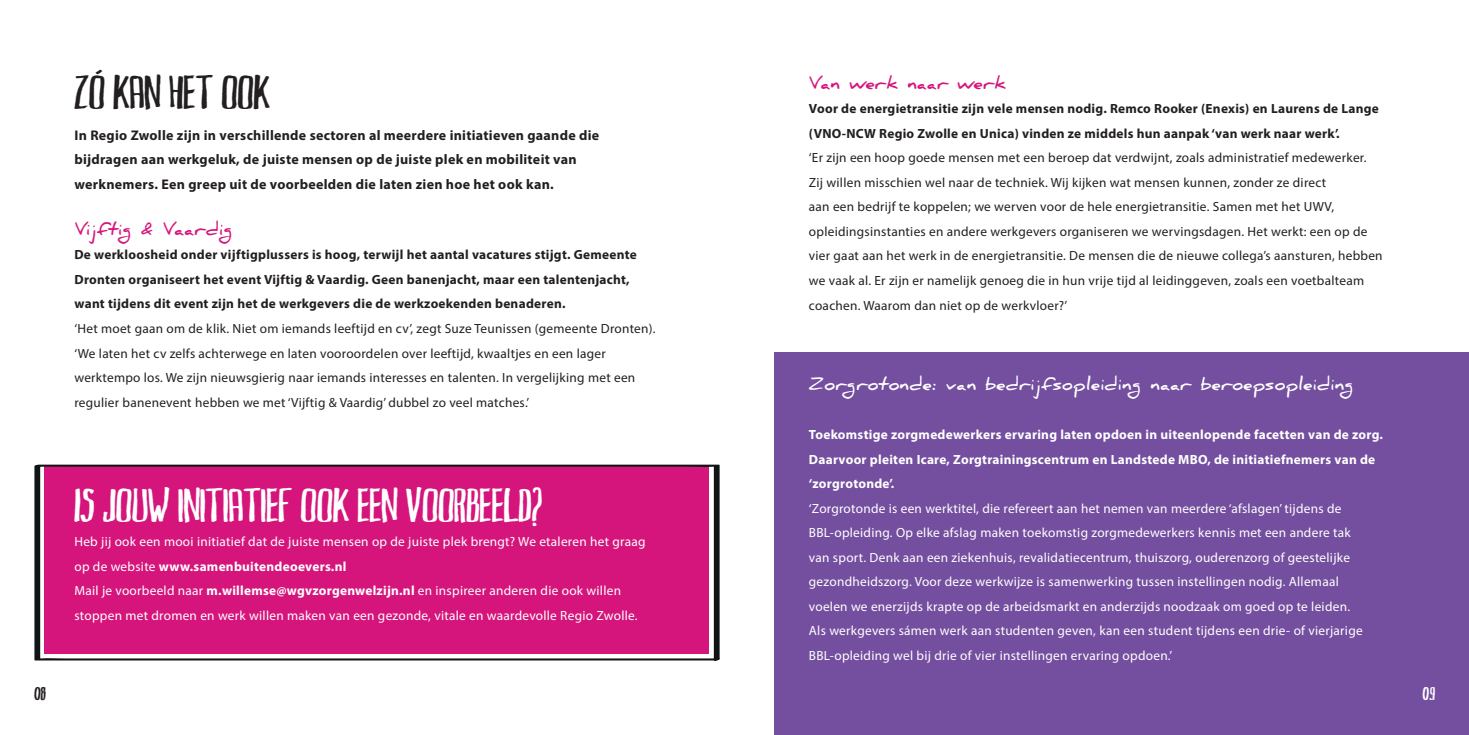
<style>
.page{position:relative;width:1469px;height:735px;background:#fff}
.page>*{position:absolute;margin:0;border:0;box-sizing:border-box;transform-origin:0 0}
.Dikke_kop{font:45.5px "Markus Ink";color:#fff}
.Dikke_kop-2{font:45.5px "Markus Ink";color:#231f20}
.Schuine_kop{font:700 17.5px "Daniel";letter-spacing:.02em;color:#fff}
.Schuine_kop-2{font:700 17.5px "Daniel";letter-spacing:.02em;color:#d5157b}
.Dikke_kop-3{font:17.5px "Markus Ink";color:#231f20}
.Dikke_kop-4{font:17.5px "Markus Ink";color:#fff}
.Basisalinea_bold{font:700 14px/24.5px "Myriad Pro";letter-spacing:.02em;color:#231f20}
.Basis_-_wit{font:13.3px/24.5px "Myriad Pro";letter-spacing:.02em;color:#231f20}
.Basis_-_wit-2{font:13.3px/24.5px "Myriad Pro";letter-spacing:.02em;color:#fff}
.Basis_-_wit-3{font:700 13.3px/24.5px "Myriad Pro";letter-spacing:.02em;color:#231f20}
.t1{font:700 13.3px/24.5px "Myriad Pro";letter-spacing:.02em;color:#fff}
.s1{font-weight:700}
</style>
<div class="page">
<div style="left:774px;top:352px;width:694px;height:382px;background:#744e9f"></div>
<svg style="left:34px;top:464px;width:686px;height:196px;background:#cf1e7c"></svg>
<p class="Dikke_kop-2" style="left:74px;top:69px;width:197px">ZÓ KAN HET OOK</p>
<p class="Schuine_kop-2" style="left:809px;top:72px;width:199px">Van werk naar werk</p>
<p class="Basis_-_wit-3" style="left:809px;top:96px;width:571px">Voor de energietransitie zijn vele mensen nodig. Remco Rooker (Enexis) en Laurens de Lange (VNO-NCW Regio Zwolle en Unica) vinden ze middels hun aanpak ‘van werk naar werk’.</p>
<p class="Basis_-_wit" style="left:809px;top:145px;width:575px">‘Er zijn een hoop goede mensen met een beroep dat verdwijnt, zoals administratief medewerker.<br>Zij willen misschien wel naar de techniek. Wij kijken wat mensen kunnen, zonder ze direct<br>aan een bedrijf te koppelen; we werven voor de hele energietransitie. Samen met het UWV, opleidingsinstanties en andere werkgevers organiseren we wervingsdagen. Het werkt: een op de vier gaat aan het werk in de energietransitie. De mensen die de nieuwe collega’s aansturen, hebben we vaak al. Er zijn er namelijk genoeg die in hun vrije tijd al leidinggeven, zoals een voetbalteam coachen. Waarom dan niet op de werkvloer?’</p>
<p class="Basisalinea_bold" style="left:74px;top:122px;width:526px">In Regio Zwolle zijn in verschillende sectoren al meerdere initiatieven gaande die bijdragen aan werkgeluk, de juiste mensen op de juiste plek en mobiliteit van werknemers. Een greep uit de voorbeelden die laten zien hoe het ook kan.</p>
<p class="Schuine_kop-2" style="left:74px;top:218px;width:160px">Vijftig &amp; Vaardig</p>
<p class="Basis_-_wit-3" style="left:74px;top:242px;width:564px">De werkloosheid onder vijftigplussers is hoog, terwijl het aantal vacatures stijgt. Gemeente<br>Dronten organiseert het event Vijftig &amp; Vaardig. Geen banenjacht, maar een talentenjacht, want tijdens dit event zijn het de werkgevers die de werkzoekenden benaderen.</p>
<p class="Basis_-_wit" style="left:74px;top:316px;width:582px">‘Het moet gaan om de klik. Niet om iemands leeftijd en cv’, zegt Suze Teunissen (gemeente Dronten). ‘We laten het cv zelfs achterwege en laten vooroordelen over leeftijd, kwaaltjes en een lager werktempo los. We zijn nieuwsgierig naar iemands interesses en talenten. In vergelijking met een regulier banenevent hebben we met ‘Vijftig &amp; Vaardig’ dubbel zo veel matches.’</p>
<p class="Schuine_kop" style="left:809px;top:373px;width:546px">Zorgrotonde: van bedrijfsopleiding naar beroepsopleiding</p>
<p class="t1" style="left:809px;top:421px;width:575px">Toekomstige zorgmedewerkers ervaring laten opdoen in uiteenlopende facetten van de zorg.<br>Daarvoor pleiten Icare, Zorgtrainingscentrum en Landstede MBO, de initiatiefnemers van de ‘zorgrotonde’.</p>
<p class="Basis_-_wit-2" style="left:809px;top:495px;width:555px">‘Zorgrotonde is een werktitel, die refereert aan het nemen van meerdere ‘afslagen’ tijdens de BBL-opleiding. Op elke afslag maken toekomstig zorgmedewerkers kennis met een andere tak van sport. Denk aan een ziekenhuis, revalidatiecentrum, thuiszorg, ouderenzorg of geestelijke gezondheidszorg. Voor deze werkwijze is samenwerking tussen instellingen nodig. Allemaal voelen we enerzijds krapte op de arbeidsmarkt en anderzijds noodzaak om goed op te leiden.<br>Als werkgevers sámen werk aan studenten geven, kan een student tijdens een drie- of vierjarige BBL-opleiding wel bij drie of vier instellingen ervaring opdoen.’</p>
<p class="Dikke_kop" style="left:74px;top:481px;width:469px">IS JOUW INITIATIEF OOK EEN VOORBEELD?</p>
<p class="Basis_-_wit-2" style="left:74px;top:529px;width:572px">Heb jij ook een mooi initiatief dat de juiste mensen op de juiste plek brengt? We etaleren het graag op de website <span class="s1">www.samenbuitendeoevers.nl<br></span>Mail je voorbeeld naar <span class="s1">m.willemse@wgvzorgenwelzijn.nl</span> en inspireer anderen die ook willen stoppen met dromen en werk willen maken van een gezonde, vitale en waardevolle Regio Zwolle.</p>
<p class="Dikke_kop-3" style="left:34px;top:684px;width:13px">08</p>
<p class="Dikke_kop-4" style="left:1422px;top:684px;width:14px">09</p>
</div>
